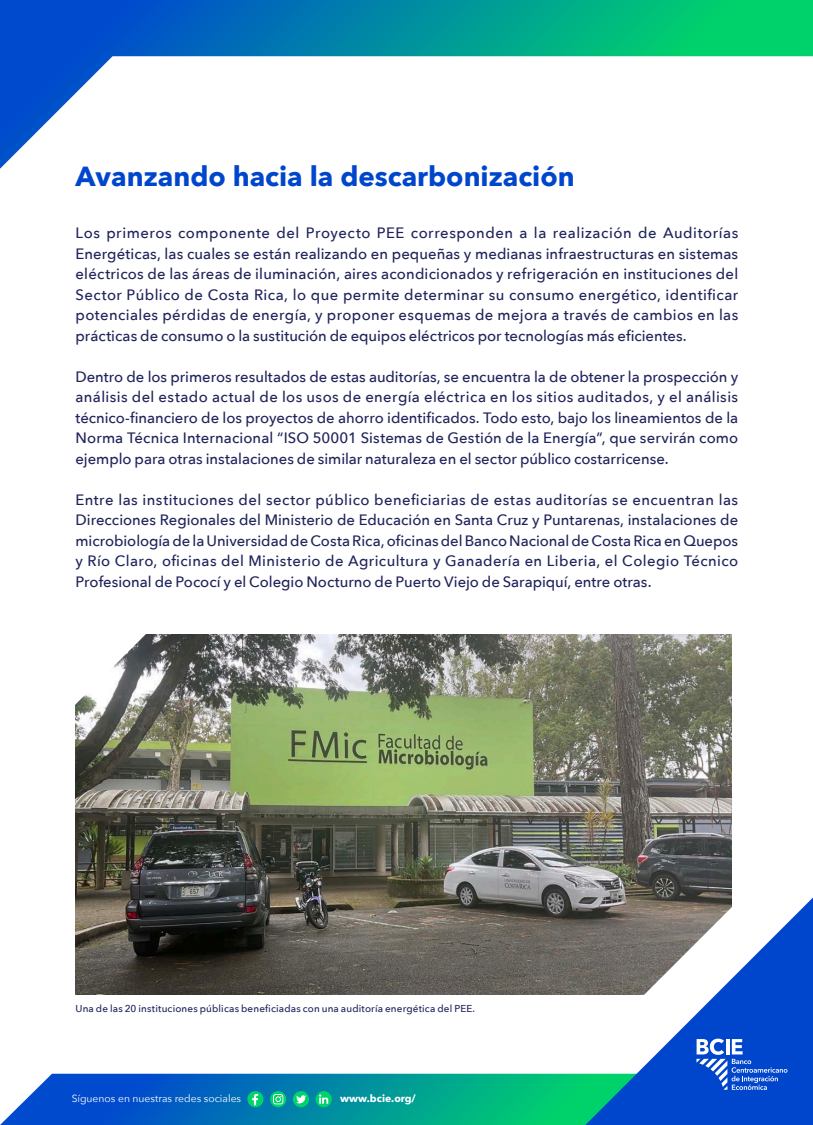
<style>
.page{position:relative;width:813px;height:1125px;background:#fff}
.page>*{position:absolute;margin:0;border:0;box-sizing:border-box;transform-origin:0 0}
.t1{font:700 27.5px "Avenir Next";color:#0046cc}
.t2{font:500 15px/20.5px "Avenir Next";color:#1f235a;text-align:justify}
.t3{font:10.38px "Avenir Next";color:#fff}
.t4{font:700 10.38px "Avenir Next";color:#fff}
.t5{font:500 10px "Avenir Next";letter-spacing:.015em;color:#1f235a}
</style>
<div class="page">
<img style="left:75px;top:635px;width:656px;height:360px">
<svg style="left:549px;top:862px;width:183px;height:212px"></svg>
<svg style="left:75px;top:634px;width:94px;height:91px"></svg>
<svg style="left:0;top:0;width:812px;height:169px"></svg>
<svg style="left:0;top:1074px;width:585px;height:51px;background:#0c8ca8"></svg>
<svg style="left:585px;top:898px;width:227px;height:227px"></svg>
<svg style="left:696px;top:1039px;width:91px;height:51px;background:#366dd6"></svg>
<h1 class="t1" style="left:75px;top:153px;width:500px">Avanzando hacia la descarbonización</h1>
<p class="t2" style="left:75px;top:222px;width:664px">Los primeros componente del Proyecto PEE corresponden a la realización de Auditorías Energéticas, las cuales se están realizando en pequeñas y medianas infraestructuras en sistemas eléctricos de las áreas de iluminación, aires acondicionados y refrigeración en instituciones del Sector Público de Costa Rica, lo que permite determinar su consumo energético, identificar potenciales pérdidas de energía, y proponer esquemas de mejora a través de cambios en las prácticas de consumo o la sustitución de equipos eléctricos por tecnologías más eficientes.</p>
<p class="t2" style="left:75px;top:366px;width:664px">Dentro de los primeros resultados de estas auditorías, se encuentra la de obtener la prospección y análisis del estado actual de los usos de energía eléctrica en los sitios auditados, y el análisis técnico-financiero de los proyectos de ahorro identificados. Todo esto, bajo los lineamientos de la Norma Técnica Internacional “ISO 50001 Sistemas de Gestión de la Energía”, que servirán como ejemplo para otras instalaciones de similar naturaleza en el sector público costarricense.</p>
<p class="t2" style="left:75px;top:489px;width:664px">Entre las instituciones del sector público beneficiarias de estas auditorías se encuentran las Direcciones Regionales del Ministerio de Educación en Santa Cruz y Puntarenas, instalaciones de microbiología de la Universidad de Costa Rica, oficinas del Banco Nacional de Costa Rica en Quepos y Río Claro, oficinas del Ministerio de Agricultura y Ganadería en Liberia, el Colegio Técnico Profesional de Pococí y el Colegio Nocturno de Puerto Viejo de Sarapiquí, entre otras.</p>
<p class="t5" style="left:75px;top:1000px;width:401px">Una de las 20 instituciones públicas beneficiadas con una auditoría energética del PEE.</p>
<p class="t3" style="left:72px;top:1090px;width:171px">Síguenos en nuestras redes sociales</p>
<p class="t4" style="left:340px;top:1089px;width:77px">www.bcie.org/</p>
</div>
